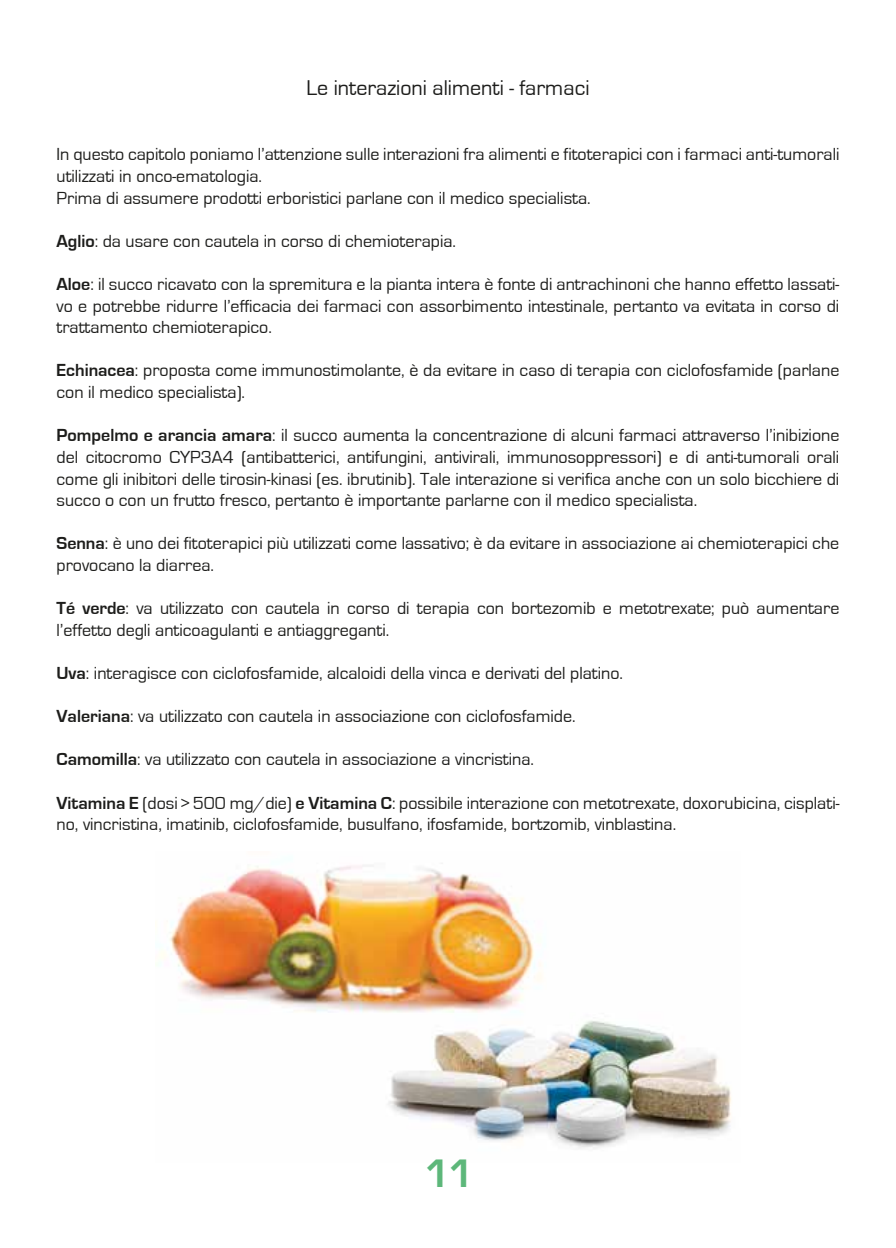
<style>
.page{position:relative;width:896px;height:1248px;background:#fff}
.page>*{position:absolute;margin:0;border:0;box-sizing:border-box;transform-origin:0 0}
.t1{font:700 41px "Eurostile";color:#5db77a}
.t2{font:22px "Eurostile";color:#1d1d1b}
.t3{font:18px/21.6px "Eurostile";color:#1d1d1b}
.s1{font-weight:700}
</style>
<div class="page">
<img style="left:160px;top:865px;width:571px;height:284px">
<p class="t2" style="left:306px;top:76px;width:284px">Le interazioni alimenti - farmaci</p>
<p class="t3" style="left:57px;top:144px;width:784px">In questo capitolo poniamo l’attenzione sulle interazioni fra alimenti e fitoterapici con i farmaci anti-tumorali utilizzati in onco-ematologia.<br>Prima di assumere prodotti erboristici parlane con il medico specialista.</p>
<p class="t3" style="left:57px;top:230px;width:401px"><span class="s1">Aglio</span>: da usare con cautela in corso di chemioterapia.</p>
<p class="t3" style="left:57px;top:273px;width:784px;text-align:justify"><span class="s1">Aloe</span>: il succo ricavato con la spremitura e la pianta intera è fonte di antrachinoni che hanno effetto lassati&shy;vo e potrebbe ridurre l’efficacia dei farmaci con assorbimento intestinale, pertanto va evitata in corso di trattamento chemioterapico.</p>
<p class="t3" style="left:57px;top:360px;width:784px"><span class="s1">Echinacea</span>: proposta come immunostimolante, è da evitare in caso di terapia con ciclofosfamide (parlane con il medico specialista).</p>
<p class="t3" style="left:57px;top:425px;width:784px;text-align:justify"><span class="s1">Pompelmo e arancia amara</span>: il succo aumenta la concentrazione di alcuni farmaci attraverso l’inibizione del citocromo CYP3A4 (antibatterici, antifungini, antivirali, immunosoppressori) e di anti-tumorali orali come gli inibitori delle tirosin-kinasi (es. ibrutinib). Tale interazione si verifica anche con un solo bicchiere di succo o con un frutto fresco, pertanto è importante parlarne con il medico specialista.</p>
<p class="t3" style="left:57px;top:533px;width:784px"><span class="s1">Senna</span>: è uno dei fitoterapici più utilizzati come lassativo; è da evitare in associazione ai chemioterapici che provocano la diarrea.</p>
<p class="t3" style="left:57px;top:597px;width:784px"><span class="s1">Té verde</span>: va utilizzato con cautela in corso di terapia con bortezomib e metotrexate; può aumentare l’effetto degli anticoagulanti e antiaggreganti.</p>
<p class="t3" style="left:57px;top:662px;width:568px"><span class="s1">Uva</span>: interagisce con ciclofosfamide, alcaloidi della vinca e derivati del platino.</p>
<p class="t3" style="left:57px;top:705px;width:520px"><span class="s1">Valeriana</span>: va utilizzato con cautela in associazione con ciclofosfamide.</p>
<p class="t3" style="left:57px;top:749px;width:479px"><span class="s1">Camomilla</span>: va utilizzato con cautela in associazione a vincristina.</p>
<p class="t3" style="left:57px;top:792px;width:784px"><span class="s1">Vitamina E</span> (dosi &gt; 500 mg/die) <span class="s1">e Vitamina C</span>: possibile interazione con metotrexate, doxorubicina, cisplati&shy;no, vincristina, imatinib, ciclofosfamide, busulfano, ifosfamide, bortzomib, vinblastina.</p>
<h1 class="t1" style="left:424px;top:1150px;width:51px">11</h1>
</div>
